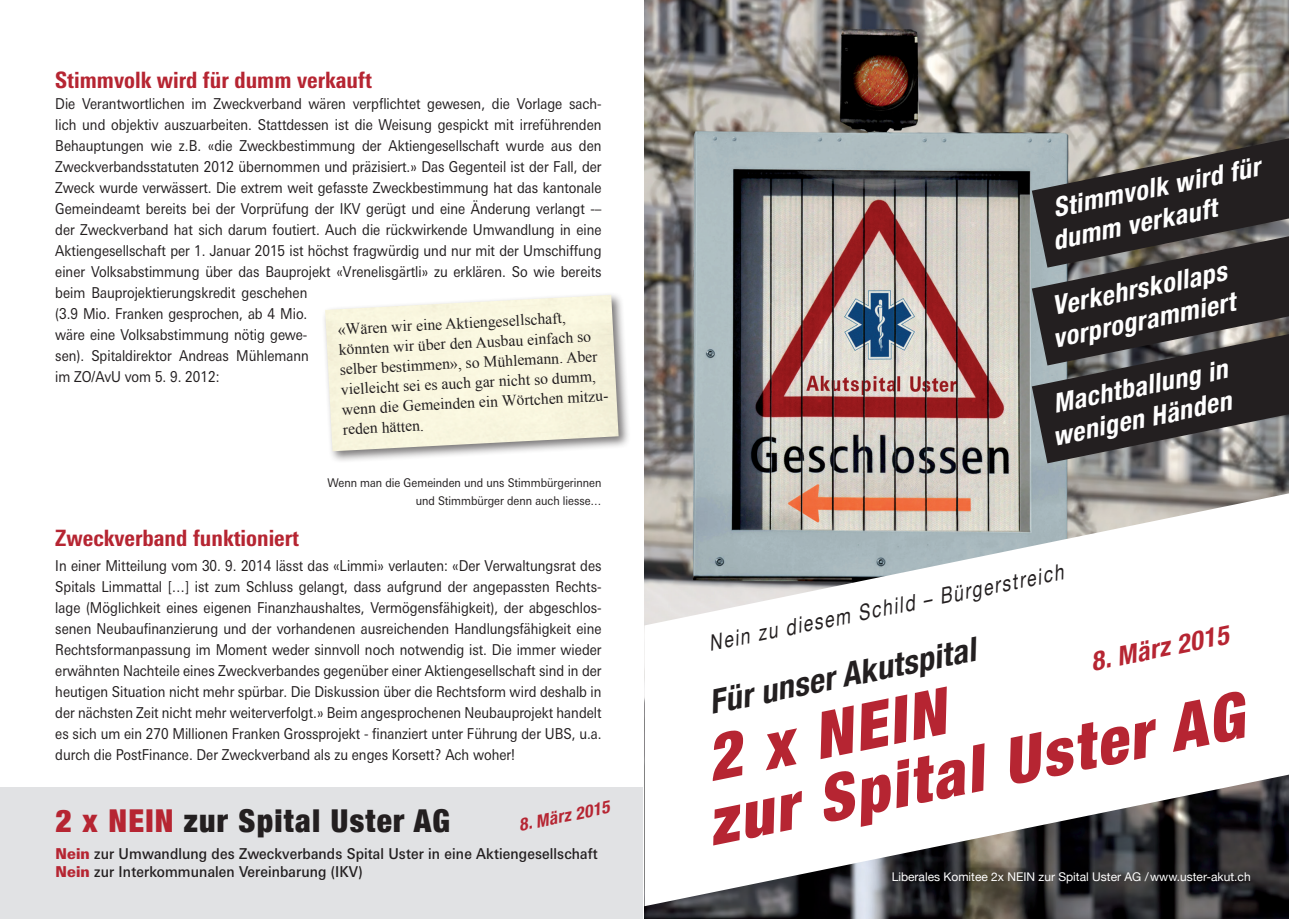
<style>
.page{position:relative;width:1289px;height:919px;background:#fff}
.page>*{position:absolute;margin:0;border:0;box-sizing:border-box;transform-origin:0 0}
.t1{font:italic 900 condensed 64.5px "Helvetica Neue";color:#b62532}
.t2{font:italic 700 condensed 33px "Helvetica Neue";color:#231f20}
.t3{font:900 condensed 31.5px "Helvetica Neue";letter-spacing:.04em;color:#231f20}
.t4{font:italic 700 condensed 26.4px/31.8px "Helvetica Neue";color:#fff}
.t5{font:italic 700 condensed 26.4px "Helvetica Neue";color:#b62532}
.t6{font:800 condensed 22.5px "Linotype Univers";color:#b62532}
.t7{font:italic 21.9px "Helvetica Neue";color:#231f20;scale:.8 1}
.t8{font:italic 700 condensed 17.4px "Helvetica Neue";color:#b62532}
.t9{font:15.75px/20px "Times New Roman";color:#231f20}
.t10{font:15px/21px "Linotype Univers Basic";color:#231f20;scale:.87 1}
.t11{font:500 15px "Linotype Univers Basic";letter-spacing:.01em;color:#231f20;scale:.9 1}
.t12{font:12px/18px "Linotype Univers Basic";color:#231f20;text-align:right;scale:.9 1}
.t13{font:12px "Helvetica Neue";color:#fff}
.s1{color:#b62532}
.s2{font-weight:900;color:#b62532}
</style>
<div class="page">
<div style="left:0;top:787px;width:642px;height:131px;background:#e1e2e4"></div>
<img style="left:644px;top:0;width:644px;height:918px">
<svg style="left:644px;top:493px;width:644px;height:413px"></svg>
<svg style="left:1031px;top:138px;width:257px;height:325px;background:#403e3e"></svg>
<div style="left:321px;top:291px;width:309px;height:172px;background:#231f20;opacity:.6"></div>
<img style="left:325px;top:295px;width:293px;height:156px">
<h3 class="t6" style="left:55px;top:66px;width:318px">Stimmvolk wird für dumm verkauft</h3>
<p class="t10" style="left:55px;top:93px;width:629px">Die Verantwortlichen im Zweckverband wären verpflichtet gewesen, die Vorlage sach&shy;lich und objektiv auszuarbeiten. Stattdessen ist die Weisung gespickt mit irreführenden Behauptungen wie z.B. «die Zweckbestimmung der Aktiengesellschaft wurde aus den Zweckverbandsstatuten 2012 übernommen und präzisiert.» Das Gegenteil ist der Fall, der Zweck wurde verwässert. Die extrem weit gefasste Zweckbestimmung hat das kantonale Gemeindeamt bereits bei der Vorprüfung der IKV gerügt und eine Änderung verlangt -– der Zweckverband hat sich darum foutiert. Auch die rückwirkende Umwandlung in eine Aktiengesellschaft per 1. Januar 2015 ist höchst fragwürdig und nur mit der Umschiffung einer Volksabstimmung über das Bauprojekt «Vrenelisgärtli» zu erklären. So wie bereits beim Bauprojektierungskredit geschehen<br>(3.9 Mio. Franken gesprochen, ab 4 Mio.<br>wäre eine Volksabstimmung nötig gewe-<br>sen). Spitaldirektor Andreas Mühlemann<br>im ZO/AvU vom 5. 9. 2012:</p>
<p class="t9" style="left:337px;top:319px;width:271px;rotate:-3deg">«Wären wir eine Aktiengesellschaft, könnten wir über den Ausbau einfach so selber bestimmen», so Mühlemann. Aber vielleicht sei es auch gar nicht so dumm, wenn die Gemeinden ein Wörtchen mitzu&shy;reden hätten.</p>
<p class="t12" style="left:327px;top:474px;width:306px">Wenn man die Gemeinden und uns Stimmbürgerinnen und Stimmbürger denn auch liesse…</p>
<h3 class="t6" style="left:55px;top:525px;width:245px">Zweckverband funktioniert</h3>
<p class="t10" style="left:55px;top:555px;width:629px;text-align:justify">In einer Mitteilung vom 30. 9. 2014 lässt das «Limmi» verlauten: «Der Verwaltungsrat des Spitals Limmattal […] ist zum Schluss gelangt, dass aufgrund der angepassten Rechts&shy;lage (Möglichkeit eines eigenen Finanzhaushaltes, Vermögensfähigkeit), der abgeschlos&shy;senen Neubaufinanzierung und der vorhandenen ausreichenden Handlungsfähigkeit eine Rechtsformanpassung im Moment weder sinnvoll noch notwendig ist. Die immer wieder erwähnten Nachteile eines Zweckverbandes gegenüber einer Aktiengesellschaft sind in der heutigen Situation nicht mehr spürbar. Die Diskussion über die Rechtsform wird deshalb in der nächsten Zeit nicht mehr weiterverfolgt.» Beim angesprochenen Neubauprojekt handelt es sich um ein 270 Millionen Franken Grossprojekt - finanziert unter Führung der UBS, u.a. durch die PostFinance. Der Zweckverband als zu enges Korsett? Ach woher!</p>
<p class="t8" style="left:516px;top:811px;width:94px;rotate:-12deg">8. März 2015</p>
<h3 class="t3" style="left:55px;top:794px;width:396px"><span class="s1">2 x NEIN</span> zur Spital Uster AG</h3>
<p class="t11" style="left:55px;top:844px;width:604px"><span class="s2">Nein</span> zur Umwandlung des Zweckverbands Spital Uster in eine Aktiengesellschaft</p>
<p class="t11" style="left:55px;top:862px;width:342px"><span class="s2">Nein</span> zur Interkommunalen Vereinbarung (IKV)</p>
<h3 class="t4" style="left:1043px;top:191px;width:218px;rotate:-11deg">Stimmvolk wird für dumm verkauft</h3>
<h3 class="t4" style="left:1043px;top:289px;width:187px;rotate:-11deg">Verkehrskollaps vorprogrammiert</h3>
<h3 class="t4" style="left:1043px;top:387px;width:185px;rotate:-11deg">Machtballung in wenigen Händen</h3>
<h3 class="t7" style="left:705px;top:626px;width:453px;rotate:-11deg">Nein zu diesem Schild – Bürgerstreich</h3>
<h3 class="t5" style="left:1086px;top:639px;width:141px;rotate:-11deg">8. März 2015</h3>
<h2 class="t2" style="left:704px;top:674px;width:272px;rotate:-11deg">Für unser Akutspital</h2>
<h1 class="t1" style="left:696px;top:705px;width:243px;rotate:-11deg">2 x NEIN</h1>
<h1 class="t1" style="left:697px;top:768px;width:546px;rotate:-11deg">zur Spital Uster AG</h1>
<p class="t13" style="left:891px;top:867px;width:360px">Liberales Komitee 2x NEIN zur Spital Uster AG /www.uster-akut.ch</p>
</div>
